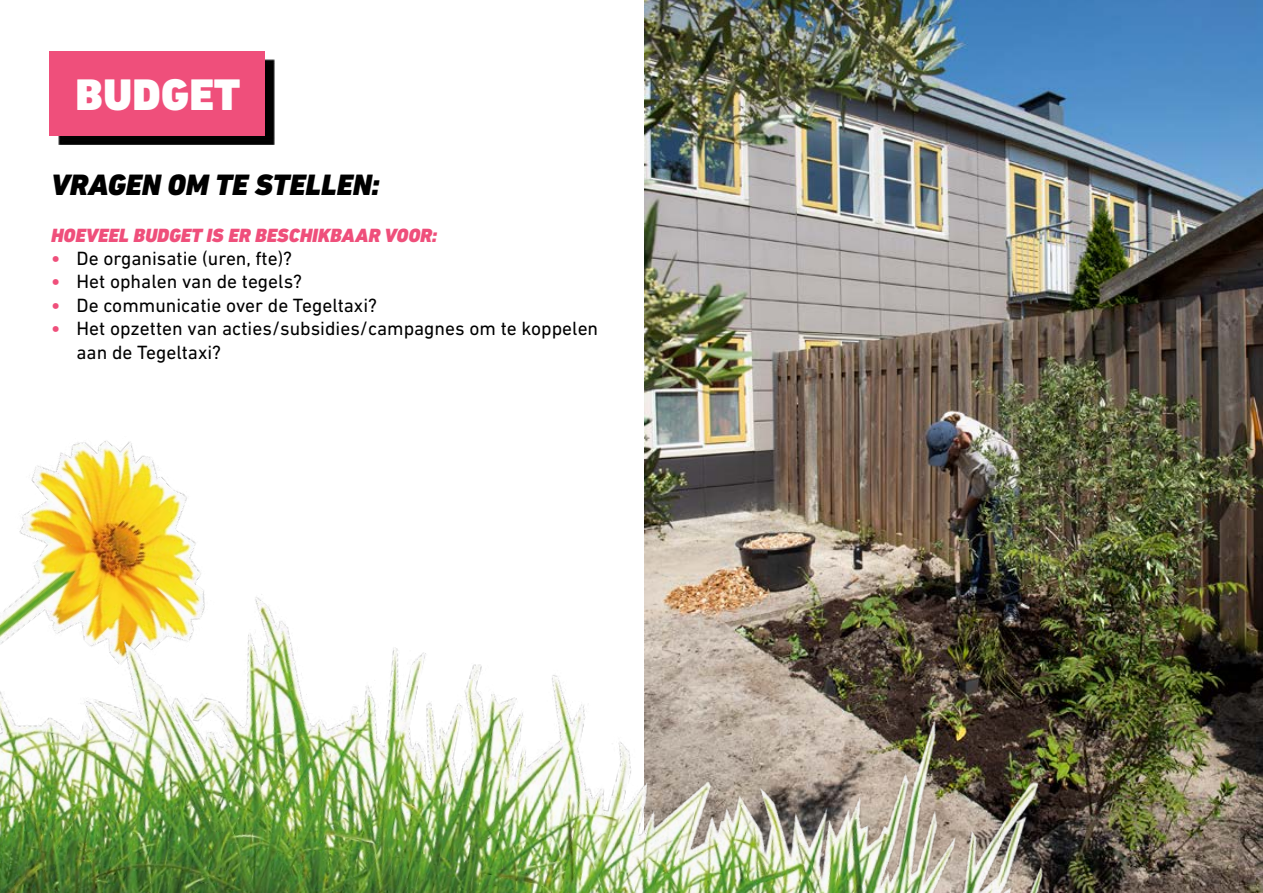
<style>
.page{position:relative;width:1263px;height:893px;background:#fff}
.page>*{position:absolute;margin:0;border:0;box-sizing:border-box;transform-origin:0 0}
.t1{font:900 45px "DIN Next LT Pro";color:#fff}
.t2{font:italic 900 30px "DIN Next LT Pro";color:#000}
.t3{font:19.5px/23.4px "DIN Next LT Pro";color:#000}
.t4{font:italic 900 19.5px "DIN Next LT Pro";color:#ef4f7b}
.s1{font-weight:700;color:#ef4f7b}
</style>
<div class="page">
<div style="left:59px;top:60px;width:216px;height:85px;background:#000"></div>
<div style="left:50px;top:51px;width:215px;height:85px;background:#ef4f7b"></div>
<img style="left:644px;top:0;width:619px;height:893px">
<img style="left:32px;top:441px;width:132px;height:38px">
<img style="left:0;top:479px;width:1189px;height:414px">
<h1 class="t1" style="left:75px;top:68px;width:166px">BUDGET</h1>
<h2 class="t2" style="left:51px;top:167px;width:330px">VRAGEN OM TE STELLEN:</h2>
<p class="t4" style="left:51px;top:223px;width:387px">HOEVEEL BUDGET IS ER BESCHIKBAAR VOOR:</p>
<p class="t3" style="left:51px;top:246px;width:243px"><span class="s1">•</span> De organisatie (uren, fte)?</p>
<p class="t3" style="left:51px;top:270px;width:253px"><span class="s1">•</span> Het ophalen van de tegels?</p>
<p class="t3" style="left:51px;top:293px;width:327px"><span class="s1">•</span> De communicatie over de Tegeltaxi?</p>
<p class="t3" style="left:77px;top:317px;width:523px;text-indent:-26px"><span class="s1">•</span> Het opzetten van acties/subsidies/campagnes om te koppelen aan de Tegeltaxi?</p>
</div>
